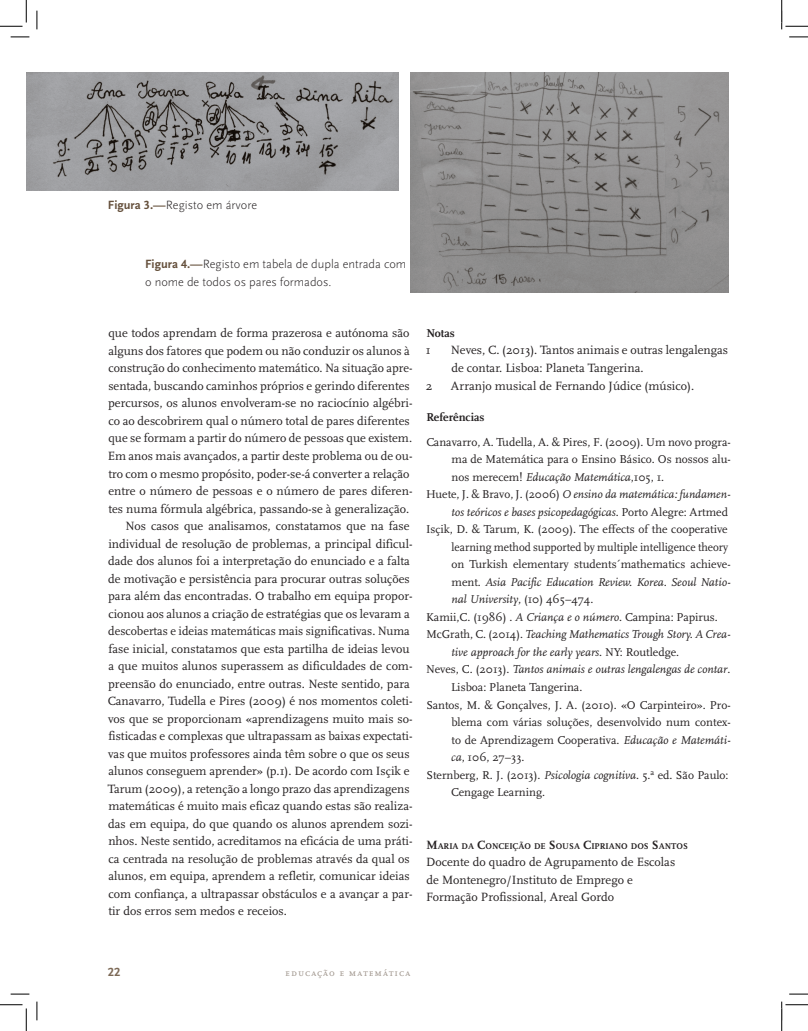
<style>
.page{position:relative;width:808px;height:1031px;background:#fff}
.page>*{position:absolute;margin:0;border:0;box-sizing:border-box;transform-origin:0 0}
.t1{font:12.5px/17.5px "Scala";color:#231f20}
.t2{font:300 12.5px/17.5px "Scala Sans Pro";color:#231f20}
.t3{font:12.5px "Scala Sans Bold SC";color:#7c6956}
.t4{font:11.88px "Scala";color:#231f20}
.t5{font:italic 11.88px "Scala";color:#231f20}
.t6{font:11.88px "Scala";color:#231f20;scale:.96 1}
.t7{font:700 11.88px "Scala";color:#231f20}
.t8{font:10px "Scala Caps";letter-spacing:.1em;color:#9e948b}
.t9{font:700 8.75px "Scala";color:#231f20}
.s1{font-weight:700;color:#65503c}
.s2{font-style:italic}
.s3{font-style:normal}
.s4{font-size:12.5px}
</style>
<div class="page">
<img style="left:26px;top:72px;width:372px;height:118px">
<img style="left:410px;top:73px;width:318px;height:219px">
<svg style="left:11px;top:36px;width:18px;height:2px"></svg>
<svg style="left:789px;top:36px;width:18px;height:2px"></svg>
<svg style="left:11px;top:993px;width:18px;height:1px"></svg>
<svg style="left:789px;top:993px;width:18px;height:1px"></svg>
<svg style="left:36px;top:11px;width:2px;height:18px"></svg>
<svg style="left:36px;top:1001px;width:2px;height:19px"></svg>
<svg style="left:0;top:0;width:27px;height:27px"></svg>
<svg style="left:0;top:1004px;width:27px;height:26px"></svg>
<svg style="left:781px;top:0;width:26px;height:29px"></svg>
<svg style="left:781px;top:1001px;width:26px;height:29px"></svg>
<p class="t2" style="left:108px;top:196px;width:151px"><span class="s1">Figura 3.—</span>Registo em árvore</p>
<p class="t2" style="left:145px;top:255px;width:263px"><span class="s1">Figura 4.—</span>Registo em tabela de dupla entrada com o nome de todos os pares formados.</p>
<p class="t1" style="left:108px;top:325px;width:302px">que todos aprendam de forma prazerosa e autónoma são</p>
<p class="t1" style="left:108px;top:342px;width:303px">alguns dos fatores que podem ou não conduzir os alunos à</p>
<p class="t1" style="left:108px;top:360px;width:305px">construção do conhecimento matemático. Na situação apre-</p>
<p class="t1" style="left:108px;top:377px;width:303px">sentada, buscando caminhos próprios e gerindo diferentes</p>
<p class="t1" style="left:108px;top:395px;width:305px">percursos, os alunos envolveram-se no raciocínio algébri-</p>
<p class="t1" style="left:108px;top:412px;width:303px">co ao descobrirem qual o número total de pares diferentes</p>
<p class="t1" style="left:108px;top:430px;width:305px">que se formam a partir do número de pessoas que existem.</p>
<p class="t1" style="left:108px;top:447px;width:306px">Em anos mais avançados, a partir deste problema ou de ou-</p>
<p class="t1" style="left:108px;top:465px;width:302px">tro com o mesmo propósito, poder-se-á converter a relação</p>
<p class="t1" style="left:108px;top:482px;width:305px">entre o número de pessoas e o número de pares diferen-</p>
<p class="t1" style="left:108px;top:500px;width:302px">tes numa fórmula algébrica, passando-se à generalização.</p>
<p class="t1" style="left:125px;top:517px;width:285px">Nos casos que analisamos, constatamos que na fase</p>
<p class="t1" style="left:108px;top:535px;width:305px">individual de resolução de problemas, a principal dificul-</p>
<p class="t1" style="left:108px;top:552px;width:303px">dade dos alunos foi a interpretação do enunciado e a falta</p>
<p class="t1" style="left:108px;top:570px;width:303px">de motivação e persistência para procurar outras soluções</p>
<p class="t1" style="left:108px;top:587px;width:305px">para além das encontradas. O trabalho em equipa propor-</p>
<p class="t1" style="left:108px;top:605px;width:303px">cionou aos alunos a criação de estratégias que os levaram a</p>
<p class="t1" style="left:108px;top:622px;width:303px">descobertas e ideias matemáticas mais significativas. Numa</p>
<p class="t1" style="left:108px;top:640px;width:303px">fase inicial, constatamos que esta partilha de ideias levou</p>
<p class="t1" style="left:108px;top:657px;width:305px">a que muitos alunos superassem as dificuldades de com-</p>
<p class="t1" style="left:108px;top:675px;width:303px">preensão do enunciado, entre outras. Neste sentido, para</p>
<p class="t1" style="left:108px;top:692px;width:306px">Canavarro, Tudella e Pires (2009) é nos momentos coleti-</p>
<p class="t1" style="left:108px;top:710px;width:306px">vos que se proporcionam «aprendizagens muito mais so-</p>
<p class="t1" style="left:108px;top:727px;width:305px">fisticadas e complexas que ultrapassam as baixas expectati-</p>
<p class="t1" style="left:108px;top:745px;width:303px">vas que muitos professores ainda têm sobre o que os seus</p>
<p class="t1" style="left:108px;top:762px;width:302px">alunos conseguem aprender» (p.1). De acordo com Isçik e</p>
<p class="t1" style="left:108px;top:780px;width:303px">Tarum (2009), a retenção a longo prazo das aprendizagens</p>
<p class="t1" style="left:108px;top:797px;width:305px">matemáticas é muito mais eficaz quando estas são realiza-</p>
<p class="t1" style="left:108px;top:815px;width:305px">das em equipa, do que quando os alunos aprendem sozi-</p>
<p class="t1" style="left:108px;top:832px;width:305px">nhos. Neste sentido, acreditamos na eficácia de uma práti-</p>
<p class="t1" style="left:108px;top:850px;width:303px">ca centrada na resolução de problemas através da qual os</p>
<p class="t1" style="left:108px;top:867px;width:302px">alunos, em equipa, aprendem a refletir, comunicar ideias</p>
<p class="t1" style="left:108px;top:885px;width:305px">com confiança, a ultrapassar obstáculos e a avançar a par-</p>
<p class="t1" style="left:108px;top:902px;width:180px">tir dos erros sem medos e receios.</p>
<p class="t7" style="left:426px;top:326px;width:30px">Notas</p>
<p class="t1" style="left:425px;top:342px;width:6px">1</p>
<p class="t1" style="left:451px;top:342px;width:278px">Neves, C. (2013). Tantos animais e outras lengalengas de contar. Lisboa: Planeta Tangerina.</p>
<p class="t1" style="left:425px;top:377px;width:8px">2</p>
<p class="t1" style="left:451px;top:377px;width:244px">Arranjo musical de Fernando Júdice (músico).</p>
<p class="t7" style="left:426px;top:410px;width:60px">Referências</p>
<p class="t4" style="left:426px;top:435px;width:306px">Canavarro, A. Tudella, A. &amp; Pires, F. (2009). Um novo progra-</p>
<p class="t4" style="left:451px;top:453px;width:280px">ma de Matemática para o Ensino Básico. Os nossos alu-</p>
<p class="t4" style="left:451px;top:470px;width:214px">nos merecem! <span class="s2">Educação Matemática</span>,105, 1.</p>
<p class="t5" style="left:426px;top:488px;width:305px"><span class="s3">Huete, J. &amp; Bravo, J. (2006)</span> O ensino da matemática: fundamen-</p>
<p class="t5" style="left:451px;top:506px;width:278px">tos teóricos e bases psicopedagógicas<span class="s3">. Porto Alegre: Artmed</span></p>
<p class="t4" style="left:426px;top:523px;width:303px">Isçik, D. &amp; Tarum, K. (2009). The effects of the cooperative</p>
<p class="t6" style="left:451px;top:540px;width:290px">learning method supported by multiple intelligence theory</p>
<p class="t4" style="left:451px;top:558px;width:281px">on Turkish elementary students´mathematics achieve-</p>
<p class="t5" style="left:451px;top:576px;width:280px"><span class="s3">ment.</span> Asia Pacific Education Review. Korea. Seoul Natio-</p>
<p class="t5" style="left:451px;top:593px;width:143px">nal University<span class="s3">, (10) 465–474.</span></p>
<p class="t4" style="left:426px;top:610px;width:293px">Kamii,C. (1986) . <span class="s2">A Criança e o número</span>. Campina: Papirus.</p>
<p class="t5" style="left:426px;top:628px;width:305px"><span class="s3">McGrath, C. (2014).</span> Teaching Mathematics Trough Story. A Crea-</p>
<p class="t5" style="left:451px;top:646px;width:229px">tive approach for the early years<span class="s3">. NY: Routledge.</span></p>
<p class="t5" style="left:426px;top:663px;width:305px"><span class="s3">Neves, C. (2013).</span> Tantos animais e outras lengalengas de contar<span class="s3">.</span></p>
<p class="t4" style="left:451px;top:680px;width:133px">Lisboa: Planeta Tangerina.</p>
<p class="t4" style="left:426px;top:698px;width:306px">Santos, M. &amp; Gonçalves, J. A. (2010). «O Carpinteiro». Pro-</p>
<p class="t4" style="left:451px;top:715px;width:281px">blema com várias soluções, desenvolvido num contex-</p>
<p class="t4" style="left:451px;top:733px;width:280px">to de Aprendizagem Cooperativa. <span class="s2">Educação e Matemáti-</span></p>
<p class="t4" style="left:451px;top:750px;width:75px"><span class="s2">ca</span>, 106, 27–33.</p>
<p class="t4" style="left:426px;top:768px;width:303px">Sternberg, R. J. (2013). <span class="s2">Psicologia cognitiva</span>. 5.<sup>a</sup> ed. São Paulo:</p>
<p class="t4" style="left:451px;top:785px;width:95px">Cengage Learning.</p>
<p class="t9" style="left:426px;top:840px;width:261px"><span class="s4">M</span>ARIA DA <span class="s4">C</span>ONCEIÇÃO DE <span class="s4">S</span>OUSA <span class="s4">C</span>IPRIANO DOS <span class="s4">S</span>ANTOS</p>
<p class="t1" style="left:426px;top:853px;width:250px">Docente do quadro de Agrupamento de Escolas de Montenegro/Instituto de Emprego e<br>Formação Profissional, Areal Gordo</p>
<p class="t3" style="left:108px;top:965px;width:14px">22</p>
<p class="t8" style="left:285px;top:967px;width:126px">educação e matemática</p>
</div>
